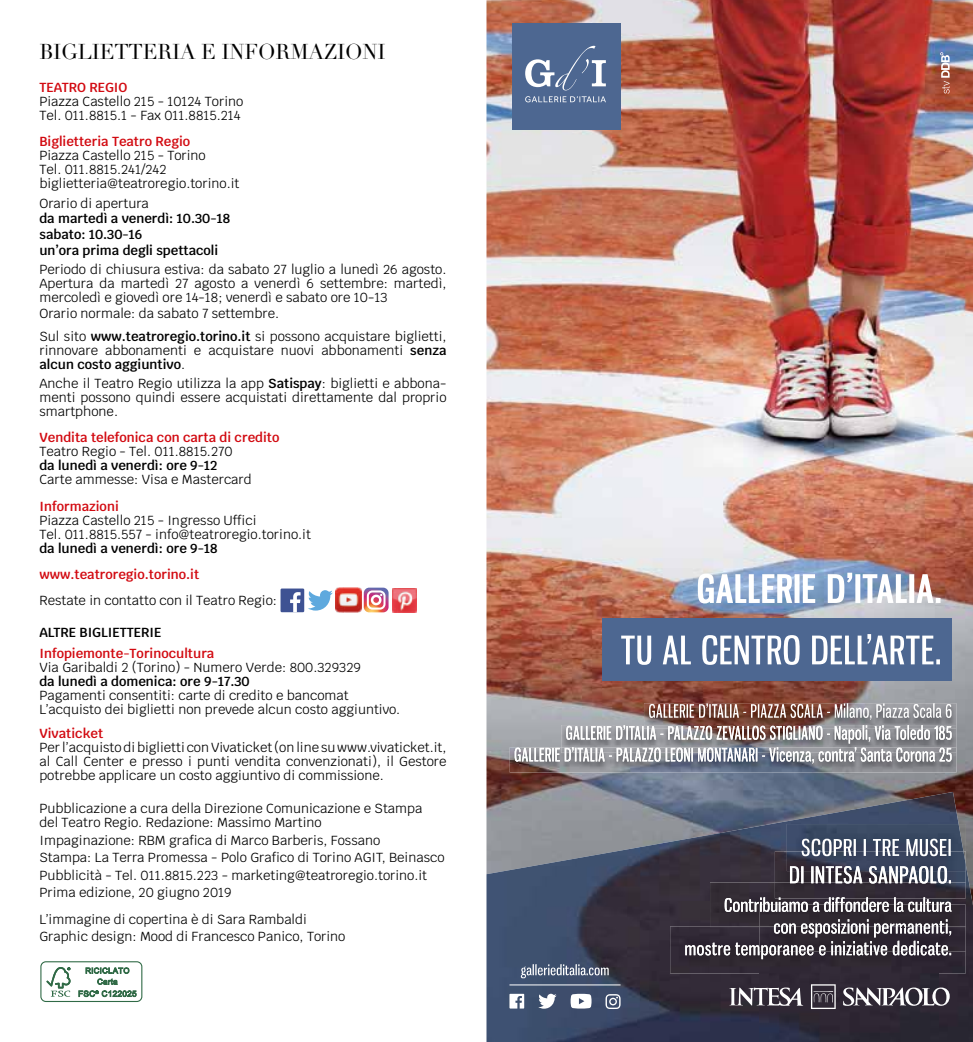
<style>
.page{position:relative;width:973px;height:1042px;background:#fff}
.page>*{position:absolute;margin:0;border:0;box-sizing:border-box;transform-origin:0 0}
.t1{font:21px "Didot";letter-spacing:-.01em;color:#000}
.t2{font:13.12px/14px "Krub";color:#000}
.t3{font:600 13.12px/15.8px "Krub";color:#000}
.t4{font:600 13.12px "Krub";color:#d20a11}
.s1{font-weight:600}
</style>
<div class="page">
<div style="left:280px;top:588px;width:24px;height:24px;background:#3e5293"></div>
<svg style="left:290px;top:592px;width:10px;height:20px"></svg>
<svg style="left:308px;top:590px;width:25px;height:20px"></svg>
<img style="left:336px;top:587px;width:25px;height:25px">
<img style="left:392px;top:588px;width:24px;height:24px">
<svg style="left:364px;top:587px;width:24px;height:25px"></svg>
<div style="left:40px;top:961px;width:102px;height:41px;border:1px solid #306a46;border-radius:5px"></div>
<svg style="left:46px;top:967px;width:25px;height:30px"></svg>
<svg style="left:78px;top:967px;width:58px;height:30px"></svg>
<img style="left:486px;top:0;width:486px;height:865px">
<img style="left:639px;top:815px;width:179px;height:86px">
<img style="left:818px;top:792px;width:140px;height:32px">
<img style="left:486px;top:847px;width:154px;height:195px">
<img style="left:938px;top:865px;width:34px;height:177px">
<img style="left:639px;top:901px;width:120px;height:141px">
<img style="left:759px;top:973px;width:179px;height:69px">
<div style="left:512px;top:24px;width:108px;height:106px;background:#4d6791"></div>
<svg style="left:525px;top:96px;width:80px;height:6px"></svg>
<svg style="left:525px;top:46px;width:80px;height:44px"></svg>
<div style="left:670px;top:926px;width:295px;height:47px;background:#2f2833"></div>
<img style="left:710px;top:882px;width:255px;height:44px">
<img style="left:950px;top:926px;width:15px;height:1px">
<img style="left:772px;top:912px;width:164px;height:7px">
<svg style="left:685px;top:919px;width:265px;height:40px"></svg>
<img style="left:815px;top:919px;width:132px;height:8px">
<svg style="left:724px;top:897px;width:227px;height:15px"></svg>
<img style="left:774px;top:851px;width:191px;height:47px">
<img style="left:778px;top:897px;width:146px;height:1px">
<svg style="left:789px;top:871px;width:161px;height:12px"></svg>
<img style="left:786px;top:824px;width:179px;height:27px">
<img style="left:786px;top:851px;width:179px;height:20px">
<img style="left:789px;top:866px;width:157px;height:5px">
<svg style="left:801px;top:838px;width:149px;height:18px"></svg>
<div style="left:603px;top:618px;width:348px;height:62px;background:#4d6791"></div>
<svg style="left:621px;top:634px;width:318px;height:31px"></svg>
<svg style="left:697px;top:573px;width:243px;height:30px"></svg>
<svg style="left:939px;top:52px;width:10px;height:42px"></svg>
<img style="left:951px;top:747px;width:5px;height:14px">
<img style="left:951px;top:725px;width:5px;height:4px">
<svg style="left:514px;top:703px;width:437px;height:60px"></svg>
<svg style="left:842px;top:987px;width:107px;height:19px"></svg>
<svg style="left:729px;top:987px;width:74px;height:19px"></svg>
<svg style="left:810px;top:984px;width:25px;height:25px"></svg>
<svg style="left:520px;top:964px;width:88px;height:14px"></svg>
<hr style="left:509px;top:984px;width:111px;height:1px;background:#fff">
<svg style="left:509px;top:994px;width:15px;height:14px"></svg>
<svg style="left:605px;top:994px;width:15px;height:15px"></svg>
<svg style="left:570px;top:994px;width:21px;height:14px"></svg>
<svg style="left:538px;top:994px;width:18px;height:14px"></svg>
<h1 class="t1" style="left:39px;top:40px;width:347px">BIGLIETTERIA E INFORMAZIONI</h1>
<p class="t4" style="left:39px;top:80px;width:89px">TEATRO REGIO</p>
<p class="t2" style="left:39px;top:94px;width:205px">Piazza Castello 215 - 10124 Torino<br>Tel. 011.8815.1 - Fax 011.8815.214</p>
<p class="t4" style="left:39px;top:134px;width:152px">Biglietteria Teatro Regio</p>
<p class="t2" style="left:39px;top:149px;width:201px">Piazza Castello 215 - Torino<br>Tel. 011.8815.241/242 biglietteria@teatroregio.torino.it</p>
<p class="t2" style="left:39px;top:196px;width:111px">Orario di apertura</p>
<p class="t3" style="left:39px;top:211px;width:192px">da martedì a venerdì: 10.30-18 sabato: 10.30-16<br>un’ora prima degli spettacoli</p>
<p class="t2" style="left:39px;top:263px;width:408px;text-align:justify">Periodo di chiusura estiva: da sabato 27 luglio a lunedì 26 agosto.<br>Apertura da martedì 27 agosto a venerdì 6 settembre: martedì, mercoledì e giovedì ore 14-18; venerdì e sabato ore 10-13</p>
<p class="t2" style="left:39px;top:302px;width:408px;line-height:22.8px">Orario normale: da sabato 7 settembre.<br>Sul sito <span class="s1">www.teatroregio.torino.it</span> si possono acquistare biglietti,</p>
<p class="t2" style="left:39px;top:343px;width:408px">rinnovare abbonamenti e acquistare nuovi abbonamenti <span class="s1">senza alcun costo aggiuntivo</span>.</p>
<p class="t2" style="left:39px;top:376px;width:408px;text-align:justify">Anche il Teatro Regio utilizza la app <span class="s1">Satispay</span>: biglietti e abbona&shy;menti possono quindi essere acquistati direttamente dal proprio smartphone.</p>
<p class="t4" style="left:39px;top:430px;width:241px">Vendita telefonica con carta di credito</p>
<p class="t2" style="left:39px;top:445px;width:194px">Teatro Regio - Tel. 011.8815.270</p>
<p class="t3" style="left:39px;top:458px;width:179px">da lunedì a venerdì: ore 9-12</p>
<p class="t2" style="left:39px;top:473px;width:214px">Carte ammesse: Visa e Mastercard</p>
<p class="t4" style="left:39px;top:498px;width:81px">Informazioni</p>
<p class="t2" style="left:39px;top:513px;width:273px">Piazza Castello 215 - Ingresso Uffici<br>Tel. 011.8815.557 - info@teatroregio.torino.it</p>
<p class="t3" style="left:39px;top:540px;width:179px">da lunedì a venerdì: ore 9-18</p>
<p class="t4" style="left:39px;top:566px;width:161px">www.teatroregio.torino.it</p>
<p class="t2" style="left:39px;top:593px;width:239px">Restate in contatto con il Teatro Regio:</p>
<p class="t3" style="left:39px;top:624px;width:124px">ALTRE BIGLIETTERIE</p>
<p class="t4" style="left:39px;top:645px;width:176px">Infopiemonte-Torinocultura</p>
<p class="t2" style="left:39px;top:660px;width:323px">Via Garibaldi 2 (Torino) - Numero Verde: 800.329329</p>
<p class="t3" style="left:39px;top:673px;width:212px">da lunedì a domenica: ore 9-17.30</p>
<p class="t2" style="left:39px;top:688px;width:362px">Pagamenti consentiti: carte di credito e bancomat<br>L’acquisto dei biglietti non prevede alcun costo aggiuntivo.</p>
<p class="t4" style="left:39px;top:726px;width:65px">Vivaticket</p>
<p class="t2" style="left:39px;top:740px;width:408px;text-align:justify">Per l’acquisto di biglietti con Vivaticket (on line su www.vivaticket.it, al Call Center e presso i punti vendita convenzionati), il Gestore potrebbe applicare un costo aggiuntivo di commissione.</p>
<p class="t2" style="left:39px;top:802px;width:384px">Pubblicazione a cura della Direzione Comunicazione e Stampa del Teatro Regio. Redazione: Massimo Martino</p>
<p class="t2" style="left:39px;top:831px;width:406px;line-height:17.5px">Impaginazione: RBM grafica di Marco Barberis, Fossano<br>Stampa: La Terra Promessa - Polo Grafico di Torino AGIT, Beinasco Pubblicità - Tel. 011.8815.223 - marketing@teatroregio.torino.it Prima edizione, 20 giugno 2019</p>
<p class="t2" style="left:39px;top:910px;width:307px;line-height:17.5px">L’immagine di copertina è di Sara Rambaldi<br>Graphic design: Mood di Francesco Panico, Torino</p>
</div>
